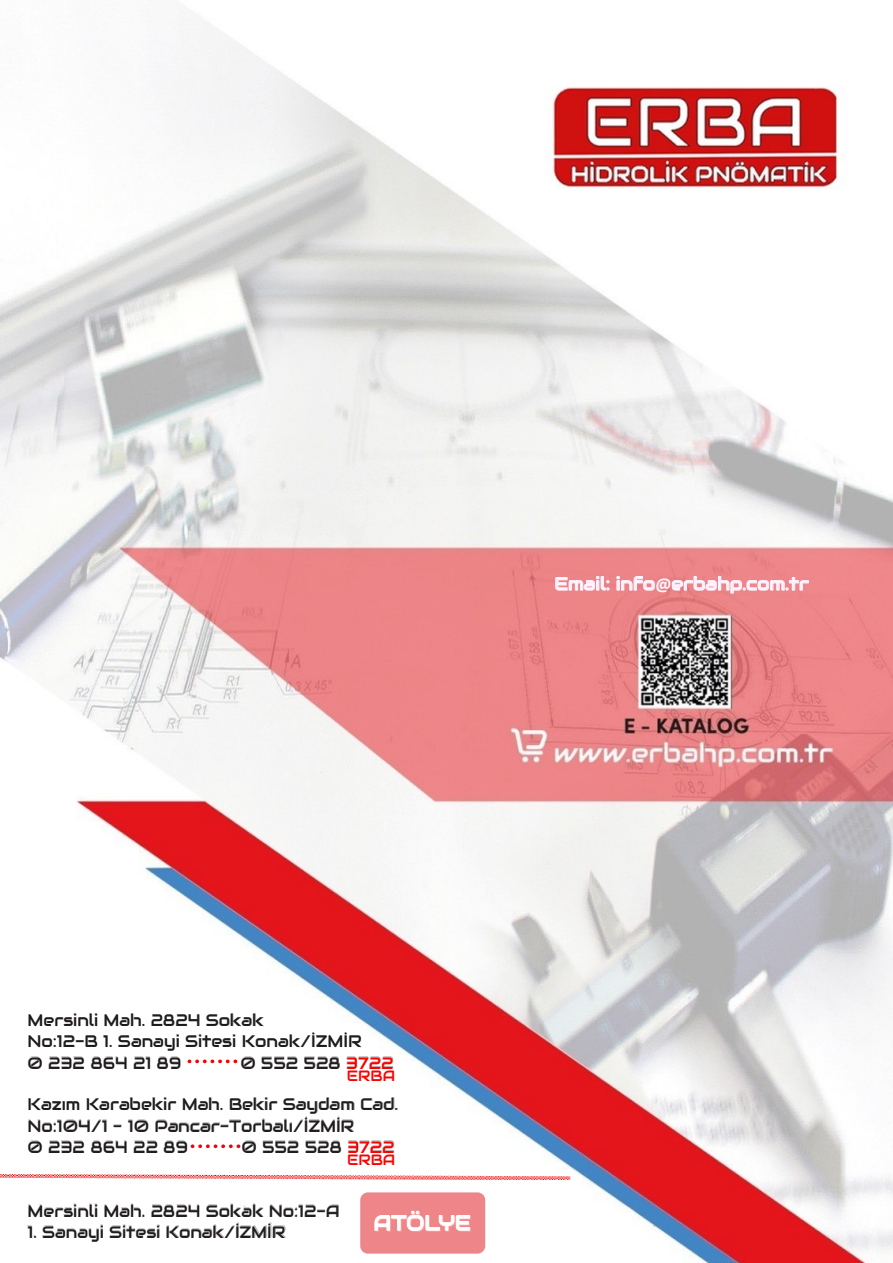
<style>
.page{position:relative;width:893px;height:1263px;background:#fff}
.page>*{position:absolute;margin:0;border:0;box-sizing:border-box;transform-origin:0 0}
.t1{font:18px "Audiowide";color:#fff4ff}
.t2{font:16.5px/21px "Audiowide";color:#231f20}
.t3{font:15px "Audiowide";letter-spacing:.005em;color:#f00}
.s1{font-family:"Calibri";font-weight:700}
.s2{color:#f00}
</style>
<div class="page">
<img style="left:0;top:13px;width:893px;height:1250px">
<svg style="left:0;top:1174px;width:570px;height:6px"></svg>
<img style="left:17px;top:1004px;width:241px;height:21px">
<img style="left:258px;top:1004px;width:37px;height:21px">
<img style="left:17px;top:1025px;width:48px;height:21px">
<img style="left:65px;top:1025px;width:9px;height:21px">
<img style="left:74px;top:1025px;width:276px;height:21px">
<img style="left:350px;top:1025px;width:37px;height:21px">
<img style="left:17px;top:1046px;width:319px;height:38px">
<img style="left:336px;top:1046px;width:47px;height:38px">
<img style="left:383px;top:1046px;width:37px;height:38px">
<img style="left:17px;top:1067px;width:37px;height:21px">
<img style="left:17px;top:1088px;width:397px;height:37px">
<img style="left:17px;top:1109px;width:85px;height:22px">
<img style="left:102px;top:1109px;width:10px;height:22px">
<img style="left:112px;top:1109px;width:5px;height:22px">
<img style="left:117px;top:1109px;width:92px;height:22px">
<img style="left:209px;top:1109px;width:9px;height:22px">
<img style="left:218px;top:1109px;width:126px;height:22px">
<img style="left:344px;top:1109px;width:36px;height:22px">
<img style="left:17px;top:1131px;width:320px;height:37px">
<img style="left:337px;top:1131px;width:47px;height:37px">
<img style="left:384px;top:1131px;width:37px;height:37px">
<img style="left:17px;top:1152px;width:37px;height:37px">
<img style="left:17px;top:1194px;width:289px;height:21px">
<img style="left:306px;top:1194px;width:9px;height:38px">
<img style="left:315px;top:1194px;width:14px;height:38px">
<img style="left:329px;top:1194px;width:33px;height:38px">
<img style="left:17px;top:1215px;width:258px;height:38px">
<img style="left:275px;top:1215px;width:37px;height:38px">
<svg style="left:189px;top:1059px;width:53px;height:4px"></svg>
<div style="left:360px;top:1192px;width:125px;height:61px;background:#ee8589;border-radius:8px"></div>
<svg style="left:374px;top:1210px;width:97px;height:22px"></svg>
<svg style="left:192px;top:1144px;width:53px;height:4px"></svg>
<p class="t1" style="left:554px;top:572px;width:256px">Email: info<span class="s1">@</span>erbahp.com.tr</p>
<p class="t2" style="left:28px;top:1010px;width:336px">Mersinli Mah. 2824 Sokak<br>No:12-B 1. Sanayi Sitesi Konak/İZMİR<br>0 232 864 21 89</p>
<p class="t2" style="left:240px;top:1052px;width:155px">0 552 528 <span class="s2">3722</span></p>
<p class="t2" style="left:28px;top:1094px;width:372px">Kazım Karabekir Mah. Bekir Saydam Cad.<br>No:104/1 - 10 Pancar-Torbalı/İZMİR<br>0 232 864 22 89</p>
<p class="t3" style="left:347px;top:1066px;width:50px">ERBA</p>
<p class="t2" style="left:242px;top:1136px;width:155px">0 552 528 <span class="s2">3722</span></p>
<p class="t3" style="left:347px;top:1150px;width:50px">ERBA</p>
<p class="t2" style="left:28px;top:1200px;width:314px">Mersinli Mah. 2824 Sokak No:12-A</p>
<p class="t2" style="left:28px;top:1221px;width:259px">1. Sanayi Sitesi Konak/İZMİR</p>
</div>
